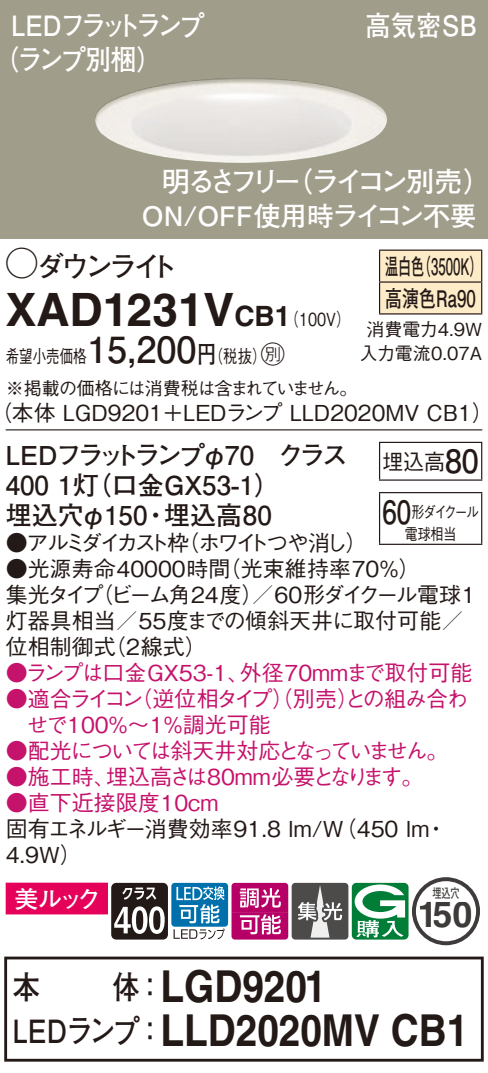
<style>
.page{position:relative;width:488px;height:1073px;background:#fff}
.page>*{position:absolute;margin:0;border:0;box-sizing:border-box;transform-origin:0 0}
.t1{font:700 46px "Helvetica LT Std";color:#231916}
.t2{font:700 44px/44px "Helvetica LT Std";color:#231916;scale:.88 1}
.t3{font:700 36px "Helvetica LT Std";color:#3e3a39}
.t4{font:700 32px "Futo Go B101 Pro";color:#231916;scale:.85 1}
.t5{font:700 28px/34px "Futo Go B101 Pro";letter-spacing:-.12em;color:#fff;scale:.9 1}
.t6{font:700 28px "Futo Go B101 Pro";letter-spacing:-.185em;color:#fff}
.t7{font:700 28px "Futo Go B101 Pro";letter-spacing:-.15em;color:#231916}
.t8{font:700 26.8px "Futo Go B101 Pro";letter-spacing:-.005em;color:#fff}
.t9{font:700 26px/30px "Futo Go B101 Pro";color:#231916}
.t10{font:24px "Futo Go B101 Pro Bold 90 pv RKSJ H";color:#fff}
.t11{font:700 22.8px/32px "Futo Go B101 Pro";color:#231916;scale:.58 1}
.t12{font:500 22px/26px "Gothic BBB Pro";color:#231916}
.t13{font:500 22px "Gothic BBB Pro";color:#c5126b}
.t14{font:500 22px/26px "Gothic BBB Pro";letter-spacing:-.045em;color:#c5126b}
.t15{font:500 22px "Gothic BBB Pro";letter-spacing:-.11em;color:#c5126b}
.t16{font:500 22px "Gothic BBB Pro";letter-spacing:-.165em;color:#231916}
.t17{font:500 22px "Gothic BBB Pro";color:#231916;scale:.95 1}
.t18{font:500 18px/31.6px "Gothic BBB Pro";letter-spacing:-.035em;color:#231916;scale:.75 1}
.t19{font:500 18px/24px "Gothic BBB Pro";color:#231916;text-align:center}
.t20{font:500 16px/22px "Gothic BBB Pro";letter-spacing:-.11em;color:#231916;text-align:center;scale:.81 1}
.t21{font:13.2px "Futo Go B101 Pro Bold 90 pv RKSJ H";color:#3f3b3a;scale:.7 1}
.s1{font-family:"Ford Classification 1";font-weight:400;font-size:32px}
.s2{font-size:28px}
.s3{font-family:"Gothic BBB Pro";font-weight:500;font-size:18px}
.s4{font-family:"Futo Go B101 Pro";font-weight:700;font-size:36px}
.s5{font-family:"Futo Go B101 Pro";font-weight:700;font-size:24px}
.s6{font-family:"Ford Classification 1";font-weight:400;font-size:24px}
.s7{font-family:"Futo Go B101 Pro";font-weight:700;font-size:32px}
.s8{color:#251b18}
.s9{font-family:"Futo Go B101 Pro";font-size:32px}
</style>
<div class="page">
<div style="left:0;top:0;width:488px;height:238px;background:#a19d8b"></div>
<img style="left:95px;top:78px;width:292px;height:85px">
<div style="left:380px;top:251px;width:101px;height:62px;background:#feecc9"></div>
<hr style="left:379px;top:249px;width:103px;height:2px;background:#231916">
<hr style="left:379px;top:251px;width:1px;height:30px;background:#231916">
<hr style="left:481px;top:251px;width:1px;height:30px;background:#231916">
<hr style="left:379px;top:281px;width:103px;height:2px;background:#231916">
<hr style="left:379px;top:283px;width:1px;height:30px;background:#231916">
<hr style="left:481px;top:283px;width:1px;height:30px;background:#231916">
<hr style="left:379px;top:313px;width:103px;height:1px;background:#231916">
<hr style="left:6px;top:429px;width:476px;height:1px;background:#231916">
<hr style="left:379px;top:443px;width:1px;height:36px;background:#231916">
<hr style="left:379px;top:442px;width:103px;height:1px;background:#231916">
<hr style="left:481px;top:443px;width:1px;height:36px;background:#231916">
<hr style="left:379px;top:479px;width:103px;height:2px;background:#231916">
<hr style="left:379px;top:493px;width:1px;height:50px;background:#231916">
<hr style="left:379px;top:492px;width:103px;height:1px;background:#231916">
<hr style="left:481px;top:493px;width:1px;height:50px;background:#231916">
<hr style="left:379px;top:543px;width:103px;height:2px;background:#231916">
<div style="left:171px;top:882px;width:57px;height:44px;background:#0070ac;border-radius:3px"></div>
<svg style="left:6px;top:882px;width:218px;height:57px"></svg>
<svg style="left:231px;top:877px;width:249px;height:68px"></svg>
<div style="left:4px;top:956px;width:479px;height:105px;border:3px solid #231916"></div>
<p class="t5" style="left:-7px;top:5px;width:236px;text-indent:18px">LEDフラットランプ（ランプ別梱）</p>
<p class="t5" style="left:365px;top:5px;width:125px">高気密SB</p>
<p class="t6" style="left:162px;top:159px;width:330px">明るさフリー（ライコン別売）</p>
<p class="t8" style="left:142px;top:195px;width:336px">ON/OFF使用時ライコン不要</p>
<p class="t7" style="left:6px;top:244px;width:174px"><span class="s1">A</span>ダウンライト</p>
<h1 class="t1" style="left:6px;top:281px;width:346px">XAD1231V<span class="s2">CB1</span><span class="s3">（100V）</span></h1>
<p class="t18" style="left:6px;top:338px;width:470px">希望小売価格<span class="s4">15,200</span><span class="s5">円</span>（税抜）<span class="s6">C<br></span>※掲載の価格には消費税は含まれていません。</p>
<p class="t12" style="left:-10px;top:397px;width:505px">（本体 LGD9201＋LEDランプ LLD2020MV CB1）</p>
<p class="t11" style="left:385px;top:247px;width:170px">温白色（3500K）高演色Ra90</p>
<p class="t19" style="left:359px;top:315px;width:124px">消費電力4.9W入力電流0.07A</p>
<p class="t9" style="left:6px;top:436px;width:343px">LEDフラットランプφ70　クラス<br>400 1灯（口金GX53-1）<br>埋込穴φ150・埋込高80</p>
<p class="t16" style="left:6px;top:525px;width:363px">●アルミダイカスト枠（ホワイトつや消し）</p>
<p class="t12" style="left:6px;top:553px;width:471px">●光源寿命40000時間（光束維持率70％）<br>集光タイプ（ビーム角24度）／60形ダイクール電球1灯器具相当／55度までの傾斜天井に取付可能／位相制御式（2線式）</p>
<p class="t13" style="left:6px;top:655px;width:468px">●ランプは口金GX53-1、外径70mmまで取付可能</p>
<p class="t14" style="left:27px;top:683px;width:443px;text-indent:-21px">●適合ライコン（逆位相タイプ）（別売）との組み合わせで100％〜1％調光可能</p>
<p class="t15" style="left:6px;top:733px;width:444px">●配光については斜天井対応となっていません。</p>
<p class="t13" style="left:6px;top:759px;width:419px">●施工時、埋込高さは80mm必要となります。</p>
<p class="t13" style="left:6px;top:785px;width:214px">●直下近接限度10cm</p>
<p class="t12" style="left:6px;top:813px;width:443px">固有エネルギー消費効率91.8 lm/W（450 lm・<br>4.9W）</p>
<p class="t17" style="left:382px;top:443px;width:103px">埋込高<span class="s7">80</span></p>
<p class="t20" style="left:382px;top:498px;width:121px"><span class="s7">60</span>形ダイクール電球相当</p>
<p class="t10" style="left:14px;top:879px;width:88px">美ルック</p>
<p class="t21" style="left:432px;top:882px;width:41px">埋込穴</p>
<h3 class="t3" style="left:417px;top:892px;width:57px"><span class="s8">1</span>50</h3>
<h2 class="t2" style="left:13px;top:963px;width:519px;text-indent:100px"><span class="s9">体：</span>LGD9201<br><span class="s9">LEDランプ：</span>LLD2020MV CB1</h2>
<h3 class="t4" style="left:13px;top:961px;width:34px">本</h3>
</div>
